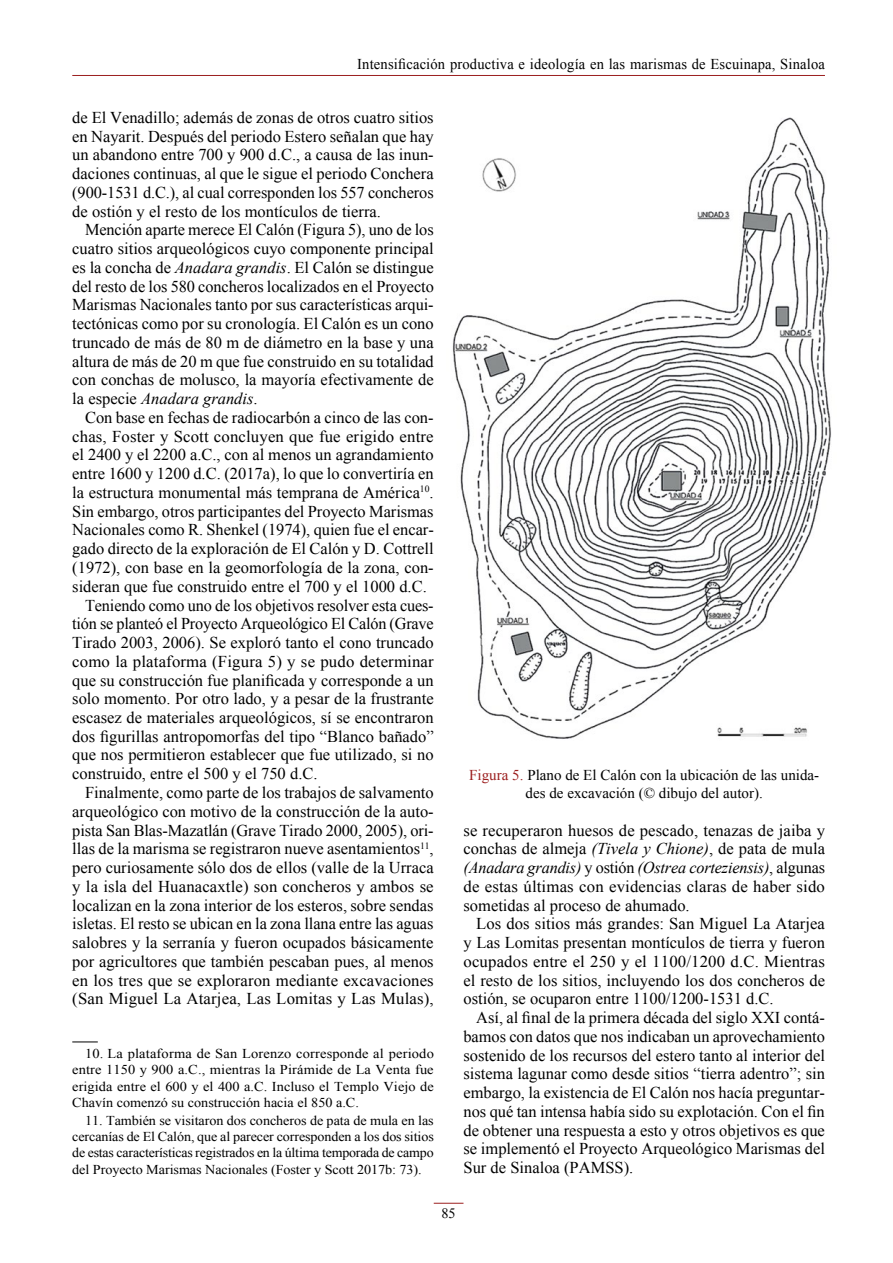
<style>
.page{position:relative;width:893px;height:1263px;background:#fff}
.page>*{position:absolute;margin:0;border:0;box-sizing:border-box;transform-origin:0 0}
.t1{font:16.5px/18.8px "Times New Roman";color:#000;text-align:justify}
.t2{font:15px/18px "Times New Roman";letter-spacing:.005em;color:#000;text-align:center}
.t3{font:14.25px "Times New Roman";color:#000}
.t4{font:13.5px/16.2px "Times New Roman";letter-spacing:-.005em;color:#000;text-align:justify;scale:1.05 1}
.t5{font:13.5px/16.2px "Times New Roman";letter-spacing:-.005em;color:#000;text-align:justify;scale:1.07 1}
.s1{font-style:italic}
.s2{color:#9c1f1f}
</style>
<div class="page">
<hr style="left:72px;top:75px;width:753px;height:1px;background:#9c1f1f">
<svg style="left:434px;top:1203px;width:29px;height:1px"></svg>
<svg style="left:72px;top:1042px;width:26px;height:1px"></svg>
<img style="left:452px;top:117px;width:379px;height:622px">
<p class="t2" style="left:357px;top:55px;width:469px">Intensificación productiva e ideología en las marismas de Escuinapa, Sinaloa</p>
<p class="t1" style="left:72px;top:108px;width:363px">de El Venadillo; además de zonas de otros cuatro sitios en Nayarit. Después del periodo Estero señalan que hay un abandono entre 700 y 900 d.C., a causa de las inun&shy;daciones continuas, al que le sigue el periodo Conchera (900-1531 d.C.), al cual corresponden los 557 concheros de ostión y el resto de los montículos de tierra.</p>
<p class="t1" style="left:72px;top:220px;width:363px;text-indent:13px">Mención aparte merece El Calón (Figura 5), uno de los cuatro sitios arqueológicos cuyo componente principal es la concha de <span class="s1">Anadara grandis</span>. El Calón se distingue del resto de los 580 concheros localizados en el Proyecto Marismas Nacionales tanto por sus características arqui&shy;tectónicas como por su cronología. El Calón es un cono truncado de más de 80 m de diámetro en la base y una altura de más de 20 m que fue construido en su totalidad con conchas de molusco, la mayoría efectivamente de la especie <span class="s1">Anadara grandis</span>.</p>
<p class="t1" style="left:85px;top:408px;width:350px">Con base en fechas de radiocarbón a cinco de las con-</p>
<p class="t1" style="left:72px;top:427px;width:363px">chas, Foster y Scott concluyen que fue erigido entre</p>
<p class="t1" style="left:72px;top:445px;width:363px">el 2400 y el 2200 a.C., con al menos un agrandamiento</p>
<p class="t1" style="left:72px;top:464px;width:363px">entre 1600 y 1200 d.C. (2017a), lo que lo convertiría en</p>
<p class="t1" style="left:72px;top:483px;width:363px">la estructura monumental más temprana de América<sup>10</sup>.</p>
<p class="t1" style="left:72px;top:502px;width:363px">Sin embargo, otros participantes del Proyecto Marismas</p>
<p class="t1" style="left:72px;top:520px;width:363px">Nacionales como R. Shenkel (1974), quien fue el encar-</p>
<p class="t1" style="left:72px;top:539px;width:363px">gado directo de la exploración de El Calón y D. Cottrell</p>
<p class="t1" style="left:72px;top:558px;width:363px">(1972), con base en la geomorfología de la zona, con-</p>
<p class="t1" style="left:72px;top:577px;width:356px">sideran que fue construido entre el 700 y el 1000 d.C.</p>
<p class="t1" style="left:85px;top:595px;width:350px">Teniendo como uno de los objetivos resolver esta cues-</p>
<p class="t1" style="left:72px;top:614px;width:363px">tión se planteó el Proyecto Arqueológico El Calón (Grave</p>
<p class="t1" style="left:72px;top:633px;width:363px">Tirado 2003, 2006). Se exploró tanto el cono truncado</p>
<p class="t1" style="left:72px;top:652px;width:363px">como la plataforma (Figura 5) y se pudo determinar</p>
<p class="t1" style="left:72px;top:670px;width:363px">que su construcción fue planificada y corresponde a un</p>
<p class="t1" style="left:72px;top:689px;width:363px">solo momento. Por otro lado, y a pesar de la frustrante</p>
<p class="t1" style="left:72px;top:708px;width:363px">escasez de materiales arqueológicos, sí se encontraron</p>
<p class="t1" style="left:72px;top:727px;width:363px">dos figurillas antropomorfas del tipo “Blanco bañado”</p>
<p class="t1" style="left:72px;top:745px;width:363px">que nos permitieron establecer que fue utilizado, si no</p>
<p class="t1" style="left:72px;top:764px;width:247px">construido, entre el 500 y el 750 d.C.</p>
<p class="t1" style="left:85px;top:783px;width:350px">Finalmente, como parte de los trabajos de salvamento</p>
<p class="t1" style="left:72px;top:802px;width:363px">arqueológico con motivo de la construcción de la auto-</p>
<p class="t1" style="left:72px;top:820px;width:363px">pista San Blas-Mazatlán (Grave Tirado 2000, 2005), ori-</p>
<p class="t1" style="left:72px;top:839px;width:363px">llas de la marisma se registraron nueve asentamientos<sup>11</sup>,</p>
<p class="t1" style="left:72px;top:858px;width:363px">pero curiosamente sólo dos de ellos (valle de la Urraca</p>
<p class="t1" style="left:72px;top:877px;width:363px">y la isla del Huanacaxtle) son concheros y ambos se</p>
<p class="t1" style="left:72px;top:895px;width:363px">localizan en la zona interior de los esteros, sobre sendas</p>
<p class="t1" style="left:72px;top:914px;width:363px">isletas. El resto se ubican en la zona llana entre las aguas</p>
<p class="t1" style="left:72px;top:933px;width:363px">salobres y la serranía y fueron ocupados básicamente</p>
<p class="t1" style="left:72px;top:952px;width:363px">por agricultores que también pescaban pues, al menos</p>
<p class="t1" style="left:72px;top:970px;width:363px">en los tres que se exploraron mediante excavaciones</p>
<p class="t1" style="left:72px;top:989px;width:363px">(San Miguel La Atarjea, Las Lomitas y Las Mulas),</p>
<p class="t5" style="left:72px;top:1045px;width:339px;text-indent:13px">10. La plataforma de San Lorenzo corresponde al periodo entre 1150 y 900 a.C., mientras la Pirámide de La Venta fue erigida entre el 600 y el 400 a.C. Incluso el Templo Viejo de Chavín comenzó su construcción hacia el 850 a.C.</p>
<p class="t4" style="left:72px;top:1112px;width:346px;text-indent:13px">11. También se visitaron dos concheros de pata de mula en las cercanías de El Calón, que al parecer corresponden a los dos sitios de estas características registrados en la última temporada de campo del Proyecto Marismas Nacionales (Foster y Scott 2017b: 73).</p>
<p class="t2" style="left:469px;top:765px;width:351px"><span class="s2">Figura 5.</span> Plano de El Calón con la ubicación de las unida&shy;des de excavación (© dibujo del autor).</p>
<p class="t1" style="left:463px;top:820px;width:363px">se recuperaron huesos de pescado, tenazas de jaiba y conchas de almeja <span class="s1">(Tivela y Chione)</span>, de pata de mula <span class="s1">(Anadara grandis)</span> y ostión <span class="s1">(Ostrea corteziensis)</span>, algunas de estas últimas con evidencias claras de haber sido sometidas al proceso de ahumado.</p>
<p class="t1" style="left:463px;top:914px;width:363px;text-indent:13px">Los dos sitios más grandes: San Miguel La Atarjea y Las Lomitas presentan montículos de tierra y fueron ocupados entre el 250 y el 1100/1200 d.C. Mientras el resto de los sitios, incluyendo los dos concheros de ostión, se ocuparon entre 1100/1200-1531 d.C.</p>
<p class="t1" style="left:463px;top:1008px;width:363px;text-indent:13px">Así, al final de la primera década del siglo XXI contá&shy;bamos con datos que nos indicaban un aprovechamiento sostenido de los recursos del estero tanto al interior del sistema lagunar como desde sitios “tierra adentro”; sin embargo, la existencia de El Calón nos hacía preguntar&shy;nos qué tan intensa había sido su explotación. Con el fin de obtener una respuesta a esto y otros objetivos es que se implementó el Proyecto Arqueológico Marismas del Sur de Sinaloa (PAMSS).</p>
<p class="t3" style="left:441px;top:1204px;width:16px">85</p>
</div>
